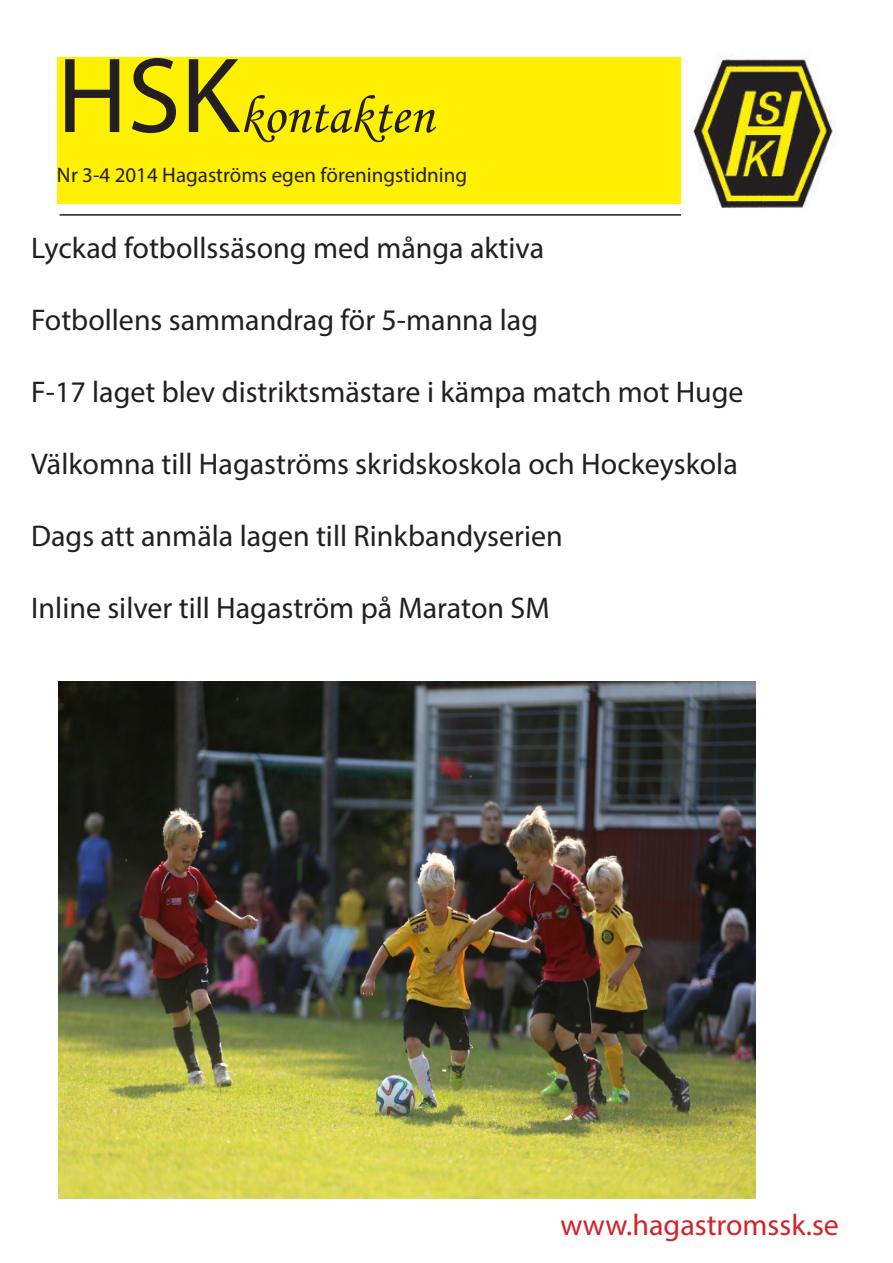
<style>
.page{position:relative;width:893px;height:1263px;background:#fff}
.page>*{position:absolute;margin:0;border:0;box-sizing:border-box;transform-origin:0 0}
.t1{font:54px "Monotype Corsiva";color:#231f20}
.t2{font:30px "Myriad Pro";color:#231f20}
.t3{font:30px "Myriad Pro";color:#d1232a}
.t4{font:21px "Myriad Pro";color:#231f20}
.s1{font-family:"Myriad Pro";font-size:108px}
</style>
<div class="page">
<hr style="left:60px;top:214px;width:773px;height:2px;background:#231f20">
<div style="left:57px;top:57px;width:649px;height:147px;background:#fff101"></div>
<img style="left:681px;top:56px;width:152px;height:160px">
<img style="left:58px;top:682px;width:697px;height:516px">
<p class="t1" style="left:57px;top:83px;width:378px"><span class="s1">HSK</span>kontakten</p>
<p class="t4" style="left:57px;top:162px;width:412px">Nr 3-4 2014 Hagaströms egen föreningstidning</p>
<p class="t2" style="left:31px;top:229px;width:515px">Lyckad fotbollssäsong med många aktiva</p>
<p class="t2" style="left:31px;top:301px;width:508px">Fotbollens sammandrag för 5-manna lag</p>
<p class="t2" style="left:31px;top:373px;width:714px">F-17 laget blev distriktsmästare i kämpa match mot Huge</p>
<p class="t2" style="left:31px;top:445px;width:708px">Välkomna till Hagaströms skridskoskola och Hockeyskola</p>
<p class="t2" style="left:31px;top:517px;width:533px">Dags att anmäla lagen till Rinkbandyserien</p>
<p class="t2" style="left:31px;top:589px;width:520px">Inline silver till Hagaström på Maraton SM</p>
<p class="t3" style="left:560px;top:1206px;width:280px">www.hagastromssk.se</p>
</div>
